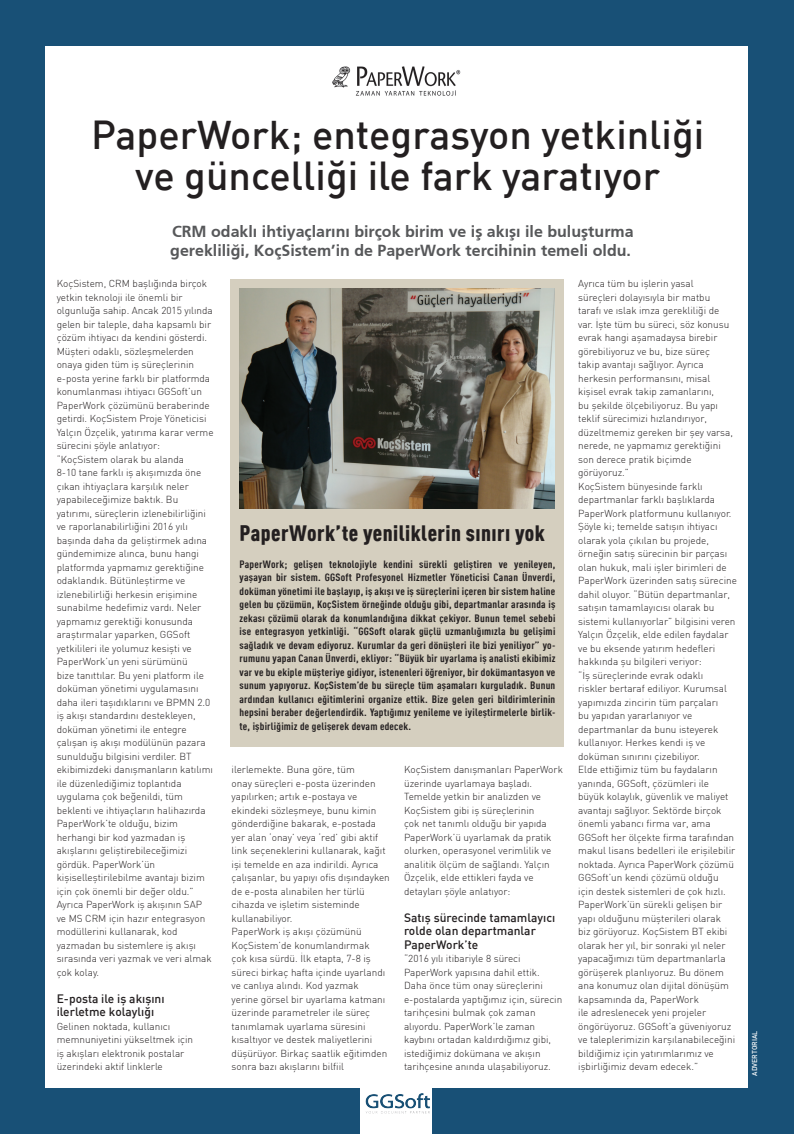
<style>
.page{position:relative;width:794px;height:1134px;background:#185076}
.page>*{position:absolute;margin:0;border:0;box-sizing:border-box;transform-origin:0 0}
.t1{font:500 39.6px "DIN";color:#231f20}
.t2{font:900 22px "DIN Cond";letter-spacing:.02em;color:#231f20}
.t3{font:16px/19.2px "Frutiger B Bold";color:#57585a}
.t4{font:500 12px/13.5px "DIN";color:#231f20}
.t5{font:700 10.5px/13.5px "DIN Cond";letter-spacing:.02em;color:#231f20;text-align:justify;scale:1.08 1}
.t6{font:300 10px/13.5px "DIN";color:#231f20}
.t7{font:500 7px "DIN";color:#fff}
</style>
<div class="page">
<div style="left:360px;top:1080px;width:72px;height:54px;background:#fff"></div>
<div style="left:45px;top:46px;width:702px;height:1041px;background:#fff"></div>
<div style="left:230px;top:279px;width:333px;height:468px;background:#d5cfbf"></div>
<img style="left:332px;top:66px;width:129px;height:30px">
<img style="left:239px;top:288px;width:316px;height:220px">
<img style="left:365px;top:1087px;width:69px;height:27px">
<p class="t1" style="left:91px;top:109px;width:614px">PaperWork; entegrasyon yetkinliği</p>
<p class="t1" style="left:135px;top:150px;width:526px">ve güncelliği ile fark yaratıyor</p>
<p class="t3" style="left:170px;top:221px;width:465px">CRM odaklı ihtiyaçlarını birçok birim ve iş akışı ile buluşturma gerekliliği, KoçSistem’in de PaperWork tercihinin temeli oldu.</p>
<p class="t6" style="left:57px;top:277px;width:158px">KoçSistem, CRM başlığında birçok yetkin teknoloji ile önemli bir olgunluğa sahip. Ancak 2015 yılında gelen bir taleple, daha kapsamlı bir çözüm ihtiyacı da kendini gösterdi.<br>Müşteri odaklı, sözleşmelerden onaya giden tüm iş süreçlerinin e-posta yerine farklı bir platformda konumlanması ihtiyacı GGSoft’un PaperWork çözümünü beraberinde getirdi. KoçSistem Proje Yöneticisi Yalçın Özçelik, yatırıma karar verme sürecini şöyle anlatıyor:</p>
<p class="t6" style="left:57px;top:452px;width:158px">“KoçSistem olarak bu alanda<br>8-10 tane farklı iş akışımızda öne çıkan ihtiyaçlara karşılık neler yapabileceğimize baktık. Bu yatırımı, süreçlerin izlenebilirliğini ve raporlanabilirliğini 2016 yılı başında daha da geliştirmek adına gündemimize alınca, bunu hangi platformda yapmamız gerektiğine odaklandık. Bütünleştirme ve izlenebilirliği herkesin erişimine sunabilme hedefimiz vardı. Neler yapmamız gerektiği konusunda araştırmalar yaparken, GGSoft yetkilileri ile yolumuz kesişti ve<br>PaperWork’un yeni sürümünü<br>bize tanıttılar. Bu yeni platform ile doküman yönetimi uygulamasını daha ileri taşıdıklarını ve BPMN 2.0 iş akışı standardını destekleyen, doküman yönetimi ile entegre çalışan iş akışı modülünün pazara sunulduğu bilgisini verdiler. BT ekibimizdeki danışmanların katılımı ile düzenlediğimiz toplantıda uygulama çok beğenildi, tüm beklenti ve ihtiyaçların halihazırda<br>PaperWork’te olduğu, bizim herhangi bir kod yazmadan iş akışlarını geliştirebileceğimizi gördük. PaperWork’ün kişiselleştirilebilme avantajı bizim için çok önemli bir değer oldu.”<br>Ayrıca PaperWork iş akışının SAP ve MS CRM için hazır entegrasyon modüllerini kullanarak, kod yazmadan bu sistemlere iş akışı sırasında veri yazmak ve veri almak çok kolay.</p>
<p class="t4" style="left:57px;top:991px;width:109px">E-posta ile iş akışını ilerletme kolaylığı</p>
<p class="t6" style="left:57px;top:1019px;width:138px">Gelinen noktada, kullanıcı memnuniyetini yükseltmek için iş akışları elektronik postalar üzerindeki aktif linklerle</p>
<p class="t2" style="left:239px;top:520px;width:307px">PaperWork’te yeniliklerin sınırı yok</p>
<p class="t5" style="left:239px;top:557px;width:294px">PaperWork; gelişen teknolojiyle kendini sürekli geliştiren ve yenileyen, yaşayan bir sistem. GGSoft Profesyonel Hizmetler Yöneticisi Canan Ünverdi, doküman yönetimi ile başlayıp, iş akışı ve iş süreçlerini içeren bir sistem haline gelen bu çözümün, KoçSistem örneğinde olduğu gibi, departmanlar arasında iş zekası çözümü olarak da konumlandığına dikkat çekiyor. Bunun temel sebebi ise entegrasyon yetkinliği. “GGSoft olarak güçlü uzmanlığımızla bu gelişimi sağladık ve devam ediyoruz. Kurumlar da geri dönüşleri ile bizi yeniliyor” yo&shy;rumunu yapan Canan Ünverdi, ekliyor: “Büyük bir uyarlama iş analisti ekibimiz var ve bu ekiple müşteriye gidiyor, istenenleri öğreniyor, bir dokümantasyon ve sunum yapıyoruz. KoçSistem’de bu süreçle tüm aşamaları kurguladık. Bunun ardından kullanıcı eğitimlerini organize ettik. Bize gelen geri bildirimlerinin hepsini beraber değerlendirdik. Yaptığımız yenileme ve iyileştirmelerle birlik&shy;te, işbirliğimiz de gelişerek devam edecek.</p>
<p class="t6" style="left:232px;top:763px;width:160px">ilerlemekte. Buna göre, tüm<br>onay süreçleri e-posta üzerinden yapılırken; artık e-postaya ve ekindeki sözleşmeye, bunu kimin gönderdiğine bakarak, e-postada yer alan ‘onay’ veya ‘red’ gibi aktif link seçeneklerini kullanarak, kağıt işi temelde en aza indirildi. Ayrıca çalışanlar, bu yapıyı ofis dışındayken de e-posta alınabilen her türlü cihazda ve işletim sisteminde kullanabiliyor.</p>
<p class="t6" style="left:232px;top:925px;width:157px">PaperWork iş akışı çözümünü KoçSistem’de konumlandırmak çok kısa sürdü. İlk etapta, 7-8 iş süreci birkaç hafta içinde uyarlandı ve canlıya alındı. Kod yazmak yerine görsel bir uyarlama katmanı üzerinde parametreler ile süreç tanımlamak uyarlama süresini kısaltıyor ve destek maliyetlerini düşürüyor. Birkaç saatlik eğitimden sonra bazı akışlarını bilfiil</p>
<p class="t6" style="left:404px;top:763px;width:160px">KoçSistem danışmanları PaperWork üzerinde uyarlamaya başladı.<br>Temelde yetkin bir analizden ve<br>KoçSistem gibi iş süreçlerinin<br>çok net tanımlı olduğu bir yapıda<br>PaperWork’ü uyarlamak da pratik olurken, operasyonel verimlilik ve analitik ölçüm de sağlandı. Yalçın<br>Özçelik, elde ettikleri fayda ve detayları şöyle anlatıyor:</p>
<p class="t4" style="left:404px;top:910px;width:153px">Satış sürecinde tamamlayıcı rolde olan departmanlar<br>PaperWork’te</p>
<p class="t6" style="left:404px;top:952px;width:160px">“2016 yılı itibariyle 8 süreci PaperWork yapısına dahil ettik.<br>Daha önce tüm onay süreçlerini e-postalarda yaptığımız için, sürecin tarihçesini bulmak çok zaman alıyordu. PaperWork’le zaman kaybını ortadan kaldırdığımız gibi, istediğimiz dokümana ve akışın tarihçesine anında ulaşabiliyoruz.</p>
<p class="t6" style="left:578px;top:277px;width:156px">Ayrıca tüm bu işlerin yasal süreçleri dolayısıyla bir matbu tarafı ve ıslak imza gerekliliği de var. İşte tüm bu süreci, söz konusu evrak hangi aşamadaysa birebir görebiliyoruz ve bu, bize süreç takip avantajı sağlıyor. Ayrıca herkesin performansını, misal kişisel evrak takip zamanlarını,<br>bu şekilde ölçebiliyoruz. Bu yapı teklif sürecimizi hızlandırıyor, düzeltmemiz gereken bir şey varsa, nerede, ne yapmamız gerektiğini son derece pratik biçimde görüyoruz.”</p>
<p class="t6" style="left:578px;top:479px;width:160px">KoçSistem bünyesinde farklı departmanlar farklı başlıklarda PaperWork platformunu kullanıyor.<br>Şöyle ki; temelde satışın ihtiyacı olarak yola çıkılan bu projede, örneğin satış sürecinin bir parçası olan hukuk, mali işler birimleri de PaperWork üzerinden satış sürecine dahil oluyor. “Bütün departmanlar, satışın tamamlayıcısı olarak bu sistemi kullanıyorlar” bilgisini veren Yalçın Özçelik, elde edilen faydalar ve bu eksende yatırım hedefleri hakkında şu bilgileri veriyor:</p>
<p class="t6" style="left:578px;top:668px;width:159px">“İş süreçlerinde evrak odaklı<br>riskler bertaraf ediliyor. Kurumsal yapımızda zincirin tüm parçaları<br>bu yapıdan yararlanıyor ve departmanlar da bunu isteyerek kullanıyor. Herkes kendi iş ve doküman sınırını çizebiliyor.<br>Elde ettiğimiz tüm bu faydaların yanında, GGSoft, çözümleri ile büyük kolaylık, güvenlik ve maliyet avantajı sağlıyor. Sektörde birçok önemli yabancı firma var, ama GGSoft her ölçekte firma tarafından makul lisans bedelleri ile erişilebilir noktada. Ayrıca PaperWork çözümü GGSoft’un kendi çözümü olduğu için destek sistemleri de çok hızlı.<br>PaperWork’ün sürekli gelişen bir yapı olduğunu müşterileri olarak biz görüyoruz. KoçSistem BT ekibi olarak her yıl, bir sonraki yıl neler yapacağımızı tüm departmanlarla görüşerek planlıyoruz. Bu dönem ana konumuz olan dijital dönüşüm kapsamında da, PaperWork<br>ile adreslenecek yeni projeler öngörüyoruz. GGSoft’a güveniyoruz ve taleplerimizin karşılanabileceğini bildiğimiz için yatırımlarımız ve işbirliğimiz devam edecek.”</p>
<p class="t7" style="left:750px;top:1076px;width:47px;rotate:-90deg">ADVERTORIAL</p>
</div>
